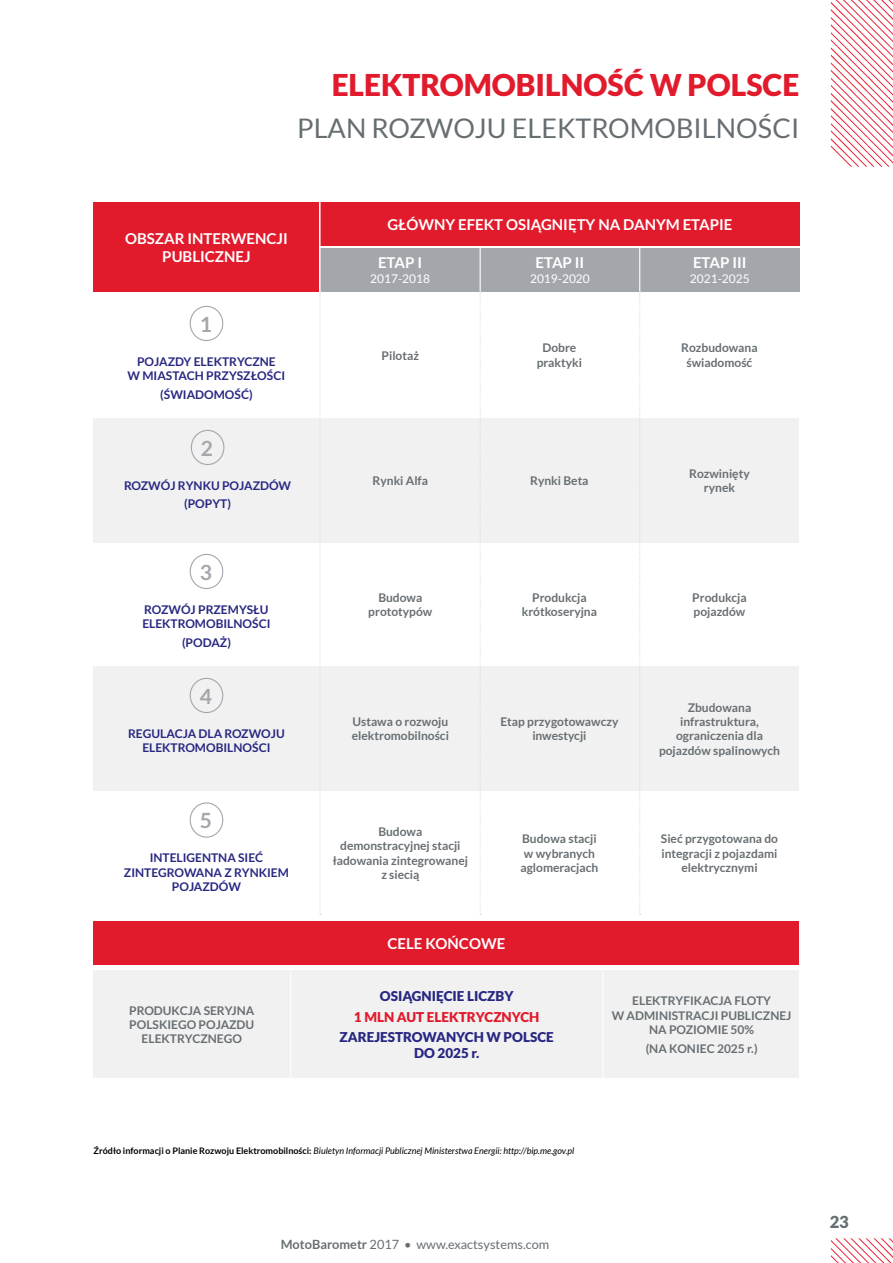
<style>
.page{position:relative;width:893px;height:1263px;background:#fff}
.page>*{position:absolute;margin:0;border:0;box-sizing:border-box;transform-origin:0 0}
.t1{font:900 30px "Lato";color:#e11a2c}
.t2{font:27px "Lato";color:#676e72}
.t3{font:700 21px "Lato";color:#a3a7ac}
.t4{font:900 16.5px "Lato";color:#676e72}
.t5{font:700 15px/18px "Lato";color:#fff;text-align:center}
.t6{font:900 13.5px/16.2px "Lato";color:#282781;text-align:center}
.t7{font:900 13.5px "Lato";color:#e11a2c}
.t8{font:12.75px "Lato";color:#676e72}
.t9{font:700 12px/14.4px "Lato";color:#676e72;text-align:center}
.t10{font:700 12px/14.4px "Lato";color:#282781;text-align:center}
.t11{font:12px "Lato";color:#fff}
.t12{font:italic 9px "Lato";color:#000}
.s1{font-weight:700;font-style:normal}
.s2{font-weight:700}
</style>
<div class="page">
<svg style="left:831px;top:1238px;width:62px;height:25px"></svg>
<svg style="left:830px;top:0;width:63px;height:167px"></svg>
<div style="left:94px;top:418px;width:705px;height:124px;background:#f1f1f2"></div>
<div style="left:94px;top:666px;width:705px;height:124px;background:#f1f1f2"></div>
<div style="left:94px;top:202px;width:225px;height:89px;background:#e11a2c"></div>
<div style="left:320px;top:202px;width:479px;height:43px;background:#e11a2c"></div>
<div style="left:320px;top:248px;width:479px;height:43px;background:#a3a7ac"></div>
<svg style="left:319px;top:291px;width:2px;height:624px"></svg>
<hr style="left:319px;top:202px;width:2px;height:89px;background:#fff">
<svg style="left:480px;top:291px;width:1px;height:624px"></svg>
<svg style="left:639px;top:291px;width:2px;height:624px"></svg>
<hr style="left:480px;top:248px;width:1px;height:43px;background:#fff">
<hr style="left:639px;top:248px;width:1px;height:43px;background:#fff">
<div style="left:190px;top:306px;width:33px;height:35px;border:1px solid #a3a7ac;border-radius:50%"></div>
<div style="left:191px;top:430px;width:33px;height:35px;border:1px solid #a3a7ac;border-radius:50%"></div>
<div style="left:190px;top:554px;width:33px;height:35px;border:1px solid #a3a7ac;border-radius:50%"></div>
<div style="left:190px;top:678px;width:33px;height:35px;border:1px solid #a3a7ac;border-radius:50%"></div>
<div style="left:190px;top:802px;width:33px;height:36px;border:1px solid #a3a7ac;border-radius:50%"></div>
<div style="left:94px;top:921px;width:705px;height:43px;background:#e11a2c"></div>
<div style="left:94px;top:970px;width:705px;height:108px;background:#f1f1f2"></div>
<hr style="left:290px;top:970px;width:1px;height:108px;background:#fff">
<hr style="left:602px;top:970px;width:1px;height:108px;background:#fff">
<h1 class="t1" style="left:332px;top:67px;width:469px">ELEKTROMOBILNOŚĆ W POLSCE</h1>
<h2 class="t2" style="left:297px;top:113px;width:503px">PLAN ROZWOJU ELEKTROMOBILNOŚCI</h2>
<p class="t5" style="left:125px;top:229px;width:164px">OBSZAR INTERWENCJI<br>PUBLICZNEJ</p>
<h3 class="t3" style="left:200px;top:312px;width:14px">1</h3>
<p class="t10" style="left:128px;top:354px;width:159px">POJAZDY ELEKTRYCZNE<br>W MIASTACH PRZYSZŁOŚCI</p>
<p class="t10" style="left:160px;top:387px;width:94px">(ŚWIADOMOŚĆ)</p>
<h3 class="t3" style="left:201px;top:436px;width:14px">2</h3>
<p class="t10" style="left:124px;top:476px;width:169px;line-height:18.6px">ROZWÓJ RYNKU POJAZDÓW (POPYT)</p>
<h3 class="t3" style="left:200px;top:560px;width:14px">3</h3>
<p class="t10" style="left:142px;top:602px;width:130px;text-align:left">ROZWÓJ PRZEMYSŁU<br>ELEKTROMOBILNOŚCI</p>
<p class="t10" style="left:182px;top:635px;width:50px">(PODAŻ)</p>
<h3 class="t3" style="left:200px;top:684px;width:14px">4</h3>
<p class="t10" style="left:128px;top:726px;width:158px">REGULACJA DLA ROZWOJU<br>ELEKTROMOBILNOŚCI</p>
<h3 class="t3" style="left:200px;top:809px;width:14px">5</h3>
<p class="t10" style="left:124px;top:850px;width:167px">INTELIGENTNA SIEĆ<br>ZINTEGROWANA Z RYNKIEM<br>POJAZDÓW</p>
<p class="t5" style="left:387px;top:215px;width:347px">GŁÓWNY EFEKT OSIĄGNIĘTY NA DANYM ETAPIE</p>
<p class="t5" style="left:378px;top:254px;width:46px">ETAP I</p>
<p class="t11" style="left:370px;top:272px;width:61px">2017-2018</p>
<p class="t5" style="left:536px;top:254px;width:50px">ETAP II</p>
<p class="t11" style="left:530px;top:272px;width:61px">2019-2020</p>
<p class="t5" style="left:693px;top:254px;width:55px">ETAP III</p>
<p class="t11" style="left:690px;top:272px;width:61px">2021-2025</p>
<p class="t9" style="left:382px;top:348px;width:39px">Pilotaż</p>
<p class="t9" style="left:537px;top:341px;width:47px">Dobre praktyki</p>
<p class="t9" style="left:681px;top:341px;width:78px">Rozbudowana świadomość</p>
<p class="t9" style="left:373px;top:473px;width:57px">Rynki Alfa</p>
<p class="t9" style="left:530px;top:473px;width:60px">Rynki Beta</p>
<p class="t9" style="left:689px;top:466px;width:62px">Rozwinięty rynek</p>
<p class="t9" style="left:368px;top:590px;width:66px">Budowa prototypów</p>
<p class="t9" style="left:522px;top:590px;width:77px">Produkcja krótkoseryjna</p>
<p class="t9" style="left:692px;top:590px;width:56px;text-align:left">Produkcja pojazdów</p>
<p class="t9" style="left:352px;top:714px;width:99px;text-align:left">Ustawa o rozwoju elektromobilności</p>
<p class="t9" style="left:500px;top:714px;width:120px">Etap przygotowawczy inwestycji</p>
<p class="t9" style="left:659px;top:700px;width:122px">Zbudowana infrastruktura, ograniczenia dla pojazdów spalinowych</p>
<p class="t9" style="left:333px;top:824px;width:137px">Budowa demonstracyjnej stacji ładowania zintegrowanej z siecią</p>
<p class="t9" style="left:520px;top:831px;width:79px;text-align:left">Budowa stacji w wybranych aglomeracjach</p>
<p class="t9" style="left:661px;top:831px;width:119px">Sieć przygotowana do integracji z pojazdami elektrycznymi</p>
<p class="t5" style="left:387px;top:934px;width:119px">CELE KOŃCOWE</p>
<p class="t6" style="left:380px;top:988px;width:135px">OSIĄGNIĘCIE LICZBY</p>
<p class="t7" style="left:354px;top:1009px;width:187px">1 MLN AUT ELEKTRYCZNYCH</p>
<p class="t6" style="left:340px;top:1029px;width:216px">ZAREJESTROWANYCH W POLSCE<br>DO 2025 r.</p>
<p class="t9" style="left:129px;top:1003px;width:127px">PRODUKCJA SERYJNA<br>POLSKIEGO POJAZDU<br>ELEKTRYCZNEGO</p>
<p class="t9" style="left:612px;top:993px;width:181px">ELEKTRYFIKACJA FLOTY<br>W ADMINISTRACJI PUBLICZNEJ<br>NA POZIOMIE 50%</p>
<p class="t9" style="left:646px;top:1041px;width:113px">(NA KONIEC 2025 r.)</p>
<p class="t12" style="left:94px;top:1145px;width:482px"><span class="s1">Źródło informacji o Planie Rozwoju Elektromobilności:</span> Biuletyn Informacji Publicznej Ministerstwa Energii: http://bip.me.gov.pl</p>
<p class="t8" style="left:281px;top:1237px;width:270px"><span class="s2">MotoBarometr</span> 2017 • www.exactsystems.com</p>
<h3 class="t4" style="left:830px;top:1212px;width:21px">23</h3>
</div>
